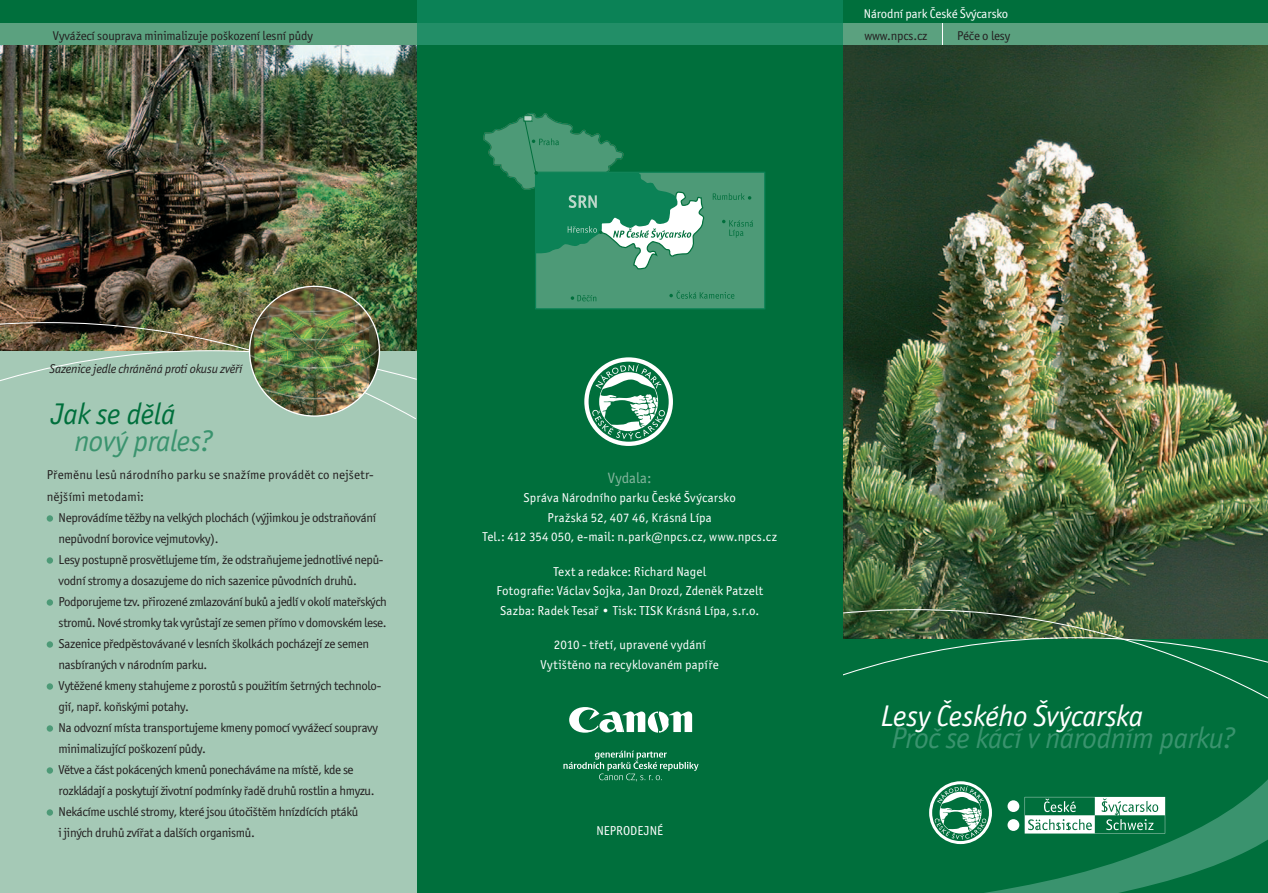
<style>
.page{position:relative;width:1268px;height:893px;background:#fff}
.page>*{position:absolute;margin:0;border:0;box-sizing:border-box;transform-origin:0 0}
.t1{font:italic 30px "ITC Officina Sans LTCE";letter-spacing:-.015em;color:#3a936e}
.t2{font:italic 30px "ITC Officina Sans LTCE";letter-spacing:-.01em;color:#fff}
.t3{font:italic 30px "ITC Officina Sans LTCE";letter-spacing:-.01em;color:#006f3c}
.t4{font:15px "ITC Officina Sans LTCE";color:#83b59c}
.t5{font:12.9px/21px "ITC Officina Sans LTCE";letter-spacing:-.025em;color:#231f20}
.t6{font:12.9px/19.5px "ITC Officina Sans LTCE";letter-spacing:.015em;color:#fff;text-align:center}
.t7{font:12.9px/21.6px "ITC Officina Sans LTCE";letter-spacing:.015em;color:#231f20}
.t8{font:12.75px "ITC Officina Sans LTCE";letter-spacing:-.01em;color:#231f20}
.t9{font:italic 12.75px "ITC Officina Sans LTCE";letter-spacing:-.015em;color:#231f20}
.t10{font:12.75px "ITC Officina Sans LTCE";letter-spacing:-.01em;color:#fff}
</style>
<div class="page">
<div style="left:0;top:351px;width:417px;height:542px;background:#a5c9b6"></div>
<img style="left:0;top:45px;width:417px;height:277px">
<div style="left:842px;top:638px;width:425px;height:255px;background:#006f3c"></div>
<svg style="left:949px;top:780px;width:318px;height:113px"></svg>
<svg style="left:1007px;top:797px;width:157px;height:36px"></svg>
<img style="left:842px;top:45px;width:425px;height:564px">
<div style="left:842px;top:0;width:425px;height:23px;background:#006f3c"></div>
<div style="left:842px;top:23px;width:425px;height:22px;background:#5ba17f"></div>
<svg style="left:842px;top:609px;width:425px;height:89px"></svg>
<div style="left:417px;top:0;width:425px;height:893px;background:#006f3c"></div>
<div style="left:0;top:0;width:417px;height:23px;background:#006f3c"></div>
<div style="left:0;top:23px;width:417px;height:22px;background:#5ba17f"></div>
<div style="left:535px;top:172px;width:229px;height:137px;background:#4d9a77"></div>
<div style="left:535px;top:172px;width:230px;height:137px;border:1px solid #0b8256"></div>
<svg style="left:712px;top:193px;width:39px;height:7px"></svg>
<svg style="left:722px;top:220px;width:31px;height:18px"></svg>
<svg style="left:669px;top:290px;width:65px;height:9px"></svg>
<svg style="left:570px;top:295px;width:26px;height:6px"></svg>
<svg style="left:483px;top:112px;width:221px;height:160px"></svg>
<div style="left:417px;top:0;width:425px;height:23px;background:#0b8256"></div>
<div style="left:417px;top:23px;width:425px;height:22px;background:#228e67"></div>
<img style="left:0;top:322px;width:417px;height:97px">
<svg style="left:584px;top:357px;width:88px;height:89px"></svg>
<svg style="left:588px;top:362px;width:80px;height:80px"></svg>
<svg style="left:928px;top:781px;width:63px;height:63px"></svg>
<svg style="left:931px;top:784px;width:57px;height:57px"></svg>
<img style="left:249px;top:286px;width:130px;height:130px;border-radius:50%">
<div style="left:47px;top:515px;width:6px;height:7px;background:#4d9a77;border-radius:50%"></div>
<div style="left:47px;top:557px;width:6px;height:7px;background:#4d9a77;border-radius:50%"></div>
<div style="left:47px;top:599px;width:6px;height:7px;background:#4d9a77;border-radius:50%"></div>
<div style="left:47px;top:641px;width:6px;height:7px;background:#4d9a77;border-radius:50%"></div>
<div style="left:47px;top:683px;width:6px;height:7px;background:#4d9a77;border-radius:50%"></div>
<div style="left:47px;top:725px;width:6px;height:7px;background:#4d9a77;border-radius:50%"></div>
<div style="left:47px;top:767px;width:6px;height:7px;background:#4d9a77;border-radius:50%"></div>
<div style="left:47px;top:809px;width:6px;height:7px;background:#4d9a77;border-radius:50%"></div>
<svg style="left:569px;top:707px;width:123px;height:26px"></svg>
<svg style="left:563px;top:751px;width:135px;height:30px"></svg>
<p class="t8" style="left:53px;top:30px;width:261px">Vyvážecí souprava minimalizuje poškození lesní půdy</p>
<p class="t10" style="left:863px;top:9px;width:146px">Národní park České Švýcarsko</p>
<p class="t8" style="left:864px;top:30px;width:64px">www.npcs.cz</p>
<p class="t8" style="left:957px;top:30px;width:55px">Péče o lesy</p>
<p class="t9" style="left:50px;top:364px;width:194px">Sazenice jedle chráněná proti okusu zvěří</p>
<h1 class="t3" style="left:51px;top:403px;width:126px">Jak se dělá</h1>
<h1 class="t1" style="left:74px;top:429px;width:141px">nový prales?</h1>
<p class="t7" style="left:47px;top:465px;width:328px">Přeměnu lesů národního parku se snažíme provádět co nejšetr&shy;nějšími metodami:</p>
<p class="t5" style="left:59px;top:508px;width:330px">Neprovádíme těžby na velkých plochách (výjimkou je odstraňování nepůvodní borovice vejmutovky).<br>Lesy postupně prosvětlujeme tím, že odstraňujeme jednotlivé nepů&shy;vodní stromy a dosazujeme do nich sazenice původních druhů.<br>Podporujeme tzv. přirozené zmlazování buků a jedlí v okolí mateřských stromů. Nové stromky tak vyrůstají ze semen přímo v domovském lese.<br>Sazenice předpěstovávané v lesních školkách pocházejí ze semen nasbíraných v národním parku.<br>Vytěžené kmeny stahujeme z porostů s použitím šetrných technolo&shy;gií, např. koňskými potahy.<br>Na odvozní místa transportujeme kmeny pomocí vyvážecí soupravy minimalizující poškození půdy.<br>Větve a část pokácených kmenů ponecháváme na místě, kde se rozkládají a poskytují životní podmínky řadě druhů rostlin a hmyzu.<br>Nekácíme uschlé stromy, které jsou útočištěm hnízdících ptáků<br>i jiných druhů zvířat a dalších organismů.</p>
<p class="t4" style="left:608px;top:472px;width:45px">Vydala:</p>
<p class="t6" style="left:482px;top:489px;width:296px">Správa Národního parku České Švýcarsko<br>Pražská 52, 407 46, Krásná Lípa<br>Tel.: 412 354 050, e-mail: n.park@npcs.cz, www.npcs.cz</p>
<p class="t6" style="left:496px;top:562px;width:268px">Text a redakce: Richard Nagel<br>Fotografie: Václav Sojka, Jan Drozd, Zdeněk Patzelt<br>Sazba: Radek Tesař • Tisk: TISK Krásná Lípa, s.r.o.</p>
<p class="t6" style="left:540px;top:636px;width:180px">2010 - třetí, upravené vydání<br>Vytištěno na recyklovaném papíře</p>
<p class="t6" style="left:596px;top:821px;width:68px">NEPRODEJNÉ</p>
<h1 class="t2" style="left:880px;top:705px;width:264px">Lesy Českého Švýcarska</h1>
<h1 class="t1" style="left:891px;top:727px;width:346px">Proč se kácí v národním parku?</h1>
</div>
